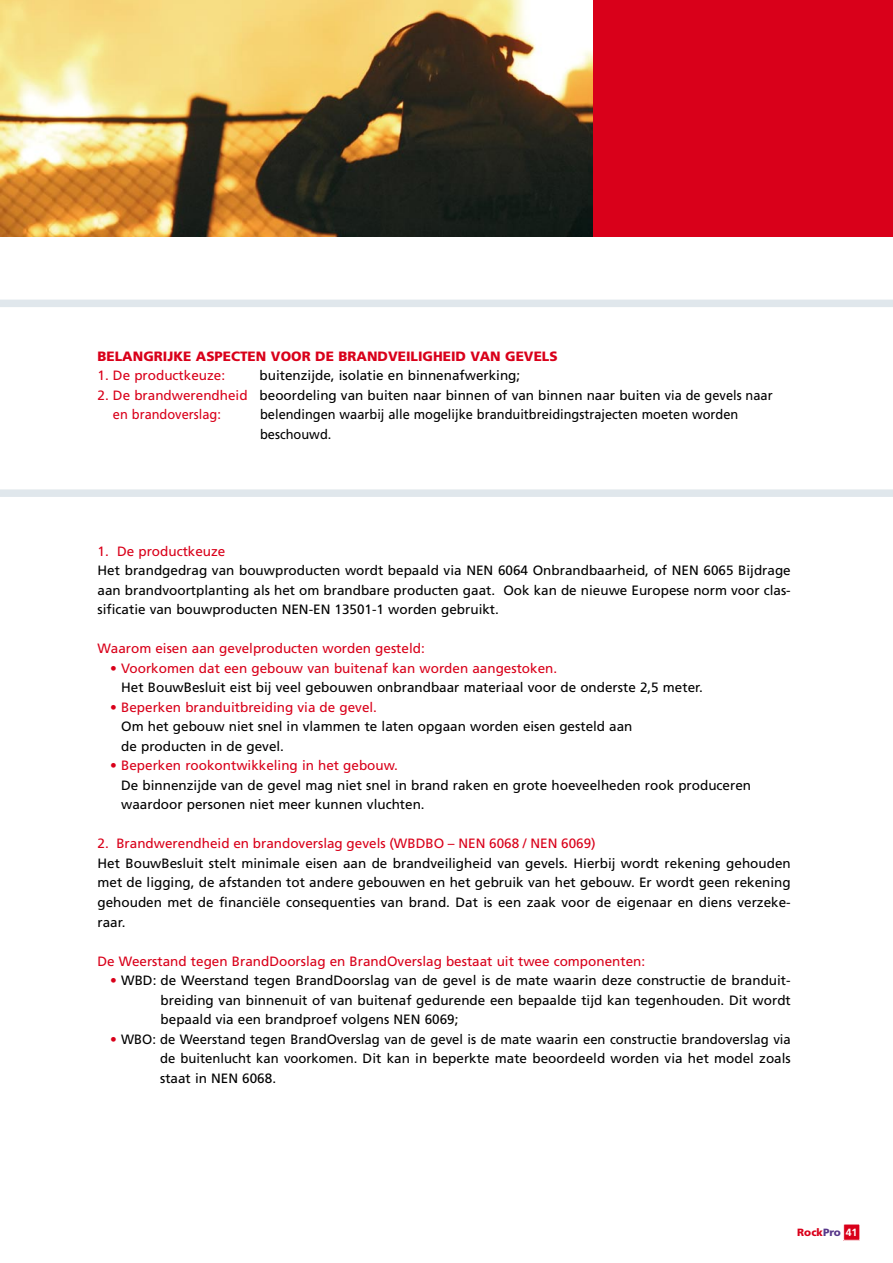
<style>
.page{position:relative;width:893px;height:1263px;background:#fff}
.page>*{position:absolute;margin:0;border:0;box-sizing:border-box;transform-origin:0 0}
.t1{font:13.5px/19.5px "Frutiger";color:#000;text-align:justify}
.t2{font:13.5px "Frutiger";color:#d9001a}
.t3{font:13.5px/19.5px "Frutiger";color:#000;scale:.95 1}
.t4{font:900 13.5px "Frutiger";color:#d9001a}
.t5{font:900 10.5px "Frutiger";color:#d9001a}
.s1{color:#d9001a}
.s2{color:#57378a}
.s3{font-weight:700;color:#fff}
</style>
<div class="page">
<svg style="left:0;top:300px;width:893px;height:197px"></svg>
<div style="left:0;top:0;width:893px;height:236px;background:#d9001a"></div>
<img style="left:0;top:0;width:592px;height:236px">
<div style="left:844px;top:1224px;width:16px;height:16px;background:#d9001a"></div>
<div style="left:843px;top:1224px;width:17px;height:17px;border:1px solid #fff"></div>
<p class="t4" style="left:98px;top:348px;width:460px">BELANGRIJKE ASPECTEN VOOR DE BRANDVEILIGHEID VAN G EVELS</p>
<p class="t2" style="left:98px;top:368px;width:129px">1. De productkeuze:</p>
<p class="t1" style="left:260px;top:366px;width:262px">buitenzijde, isolatie en binnenafwerking;</p>
<p class="t1" style="left:113px;top:386px;width:661px;text-indent:-15px"><span class="s1">2. De brandwerendheid</span> beoordeling van buiten naar binnen of van binnen naar buiten via de gevels naar <span class="s1">en brandoverslag:</span></p>
<p class="t3" style="left:260px;top:405px;width:505px">belendingen waarbij alle mogelijke branduitbreidingstrajecten moeten worden beschouwd.</p>
<p class="t2" style="left:98px;top:543px;width:129px">1. De productkeuze</p>
<p class="t1" style="left:98px;top:561px;width:378px">Het brandgedrag van bouwproducten wordt bepaald via NEN</p>
<p class="t1" style="left:498px;top:561px;width:184px">6064 Onbrandbaarheid, of NEN</p>
<p class="t1" style="left:98px;top:561px;width:695px;text-indent:606px">6065 Bijdrage aan brandvoortplanting als het om brandbare producten gaat. Ook kan de nieuwe Europese norm voor clas&shy;sificatie van bouwproducten NEN</p>
<p class="t1" style="left:309px;top:600px;width:192px">-EN 13501-1 worden gebruikt.</p>
<p class="t2" style="left:98px;top:641px;width:329px">Waarom eisen aan gevelproducten worden gesteld:</p>
<p class="t2" style="left:110px;top:660px;width:448px">• Voorkomen dat een gebouw van buitenaf kan worden aangestoken.</p>
<p class="t1" style="left:121px;top:678px;width:583px">Het BouwBesluit eist bij veel gebouwen onbrandbaar materiaal voor de onderste 2,5 meter.</p>
<p class="t2" style="left:110px;top:699px;width:268px">• Beperken branduitbreiding via de gevel.</p>
<p class="t1" style="left:121px;top:717px;width:513px">Om het gebouw niet snel in vlammen te laten opgaan worden eisen gesteld aan de producten in de gevel.</p>
<p class="t2" style="left:110px;top:758px;width:289px">• Beperken rookontwikkeling in het gebouw.</p>
<p class="t1" style="left:121px;top:776px;width:631px">De binnenzijde van de gevel mag niet snel in brand raken en grote hoeveelheden rook produceren waardoor personen niet meer kunnen vluchten.</p>
<p class="t2" style="left:98px;top:836px;width:371px">2. Brandwerendheid en brandoverslag gevels (WBDBO – NEN</p>
<p class="t2" style="left:489px;top:836px;width:51px">6068 / NEN</p>
<p class="t2" style="left:561px;top:836px;width:36px">6069)</p>
<p class="t1" style="left:98px;top:854px;width:695px">Het BouwBesluit stelt minimale eisen aan de brandveiligheid van gevels. Hierbij wordt rekening gehouden met de ligging, de afstanden tot andere gebouwen en het gebruik van het gebouw. Er wordt geen rekening gehouden met de financiële consequenties van brand. Dat is een zaak voor de eigenaar en diens verzeke&shy;raar.</p>
<p class="t2" style="left:98px;top:953px;width:549px">De Weerstand tegen BrandDoorslag en BrandOverslag bestaat uit twee componenten:</p>
<p class="t1" style="left:161px;top:971px;width:632px;text-indent:-50px"><span class="s1">•</span> WBD: de Weerstand tegen BrandDoorslag van de gevel is de mate waarin deze constructie de branduit&shy;breiding van binnenuit of van buitenaf gedurende een bepaalde tijd kan tegenhouden. Dit wordt bepaald via een brandproef volgens NEN</p>
<p class="t1" style="left:425px;top:1010px;width:35px">6069;</p>
<p class="t1" style="left:160px;top:1029px;width:632px;text-indent:-50px"><span class="s1">•</span> WBO: de Weerstand tegen BrandOverslag van de gevel is de mate waarin een constructie brandoverslag via de buitenlucht kan voorkomen. Dit kan in beperkte mate beoordeeld worden via het model zoals staat in NEN</p>
<p class="t1" style="left:242px;top:1068px;width:35px">6068.</p>
<p class="t5" style="left:797px;top:1226px;width:62px">ROCK<span class="s2">PRO</span> <span class="s3">41</span></p>
</div>
